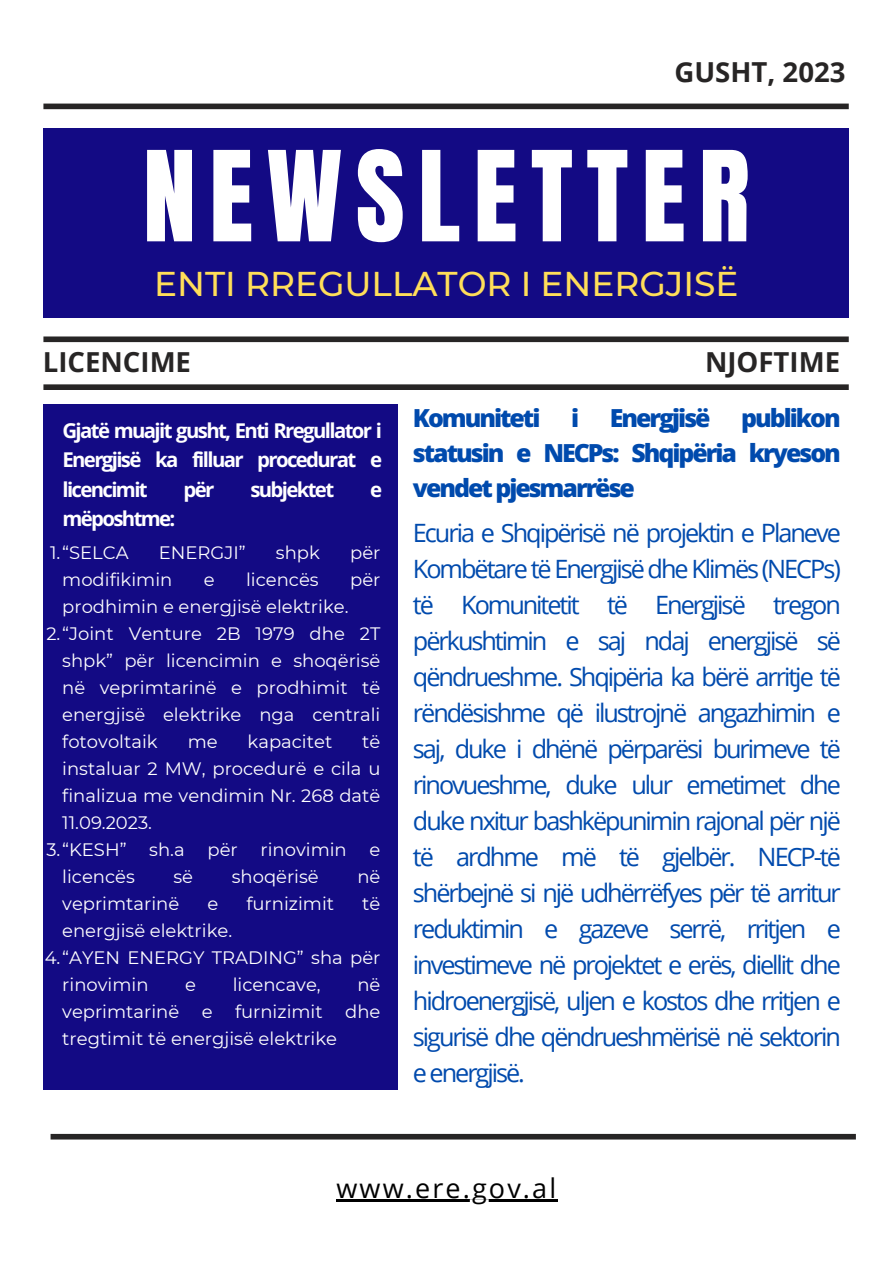
<style>
.page{position:relative;width:893px;height:1264px;background:#fff}
.page>*{position:absolute;margin:0;border:0;box-sizing:border-box;transform-origin:0 0}
.t1{font:106.35px "Anton";letter-spacing:.125em;color:#fff}
.t2{font:500 34.35px "Montserrat";color:#ffde59}
.t3{font:700 27.6px "Open Sans";color:#272525}
.t4{font:27px "Open Sans";letter-spacing:.08em;color:#000}
.t5{font:25.2px/36px "Open Sans";letter-spacing:-.08em;color:#004aad;text-align:justify}
.t6{font:800 24.9px/34.8px "Open Sans";letter-spacing:-.08em;color:#004aad;text-align:justify}
.t7{font:700 20.4px/29.2px "Open Sans";letter-spacing:-.08em;color:#fff;text-align:justify}
.t8{font:18px/27px "Montserrat";color:#fff;text-align:justify}
</style>
<div class="page">
<div style="left:43px;top:104px;width:805px;height:5px;background:#272525"></div>
<div style="left:43px;top:128px;width:806px;height:190px;background:#130a84"></div>
<div style="left:43px;top:336px;width:805px;height:6px;background:#272525"></div>
<div style="left:43px;top:384px;width:805px;height:6px;background:#272525"></div>
<div style="left:51px;top:1133px;width:804px;height:6px;background:#272525"></div>
<div style="left:43px;top:404px;width:355px;height:686px;background:#130a84"></div>
<hr style="left:336px;top:1199px;width:222px;height:2px;background:#000">
<p class="t3" style="left:674px;top:53px;width:172px">GUSHT, 2023</p>
<p class="t1" style="left:143px;top:120px;width:608px">NEWSLETTER</p>
<p class="t2" style="left:154px;top:262px;width:585px">ENTI RREGULLATOR I ENERGJISË</p>
<p class="t3" style="left:43px;top:343px;width:150px">LICENCIME</p>
<p class="t3" style="left:705px;top:343px;width:136px">NJOFTIME</p>
<p class="t7" style="left:62px;top:415px;width:321px">Gjatë muajit gusht, Enti Rregullator i Energjisë ka filluar procedurat e licencimit</p>
<p class="t7" style="left:183px;top:474px;width:32px">për</p>
<p class="t7" style="left:250px;top:474px;width:85px">subjektet</p>
<p class="t7" style="left:370px;top:474px;width:14px">e</p>
<p class="t7" style="left:62px;top:503px;width:114px">mëposhtme:</p>
<p class="t8" style="left:50px;top:539px;width:80px">1.“SELCA</p>
<p class="t8" style="left:159px;top:539px;width:88px">ENERGJI”</p>
<p class="t8" style="left:276px;top:539px;width:45px">shpk</p>
<p class="t8" style="left:350px;top:539px;width:32px">për</p>
<p class="t8" style="left:62px;top:566px;width:112px">modifikimin</p>
<p class="t8" style="left:204px;top:566px;width:12px">e</p>
<p class="t8" style="left:246px;top:566px;width:74px">licencës</p>
<p class="t8" style="left:350px;top:566px;width:32px">për</p>
<p class="t8" style="left:62px;top:593px;width:288px">prodhimin e energjisë elektrike.</p>
<p class="t8" style="left:62px;top:620px;width:319px;text-indent:-16px">2.“Joint Venture 2B 1979 dhe 2T shpk” për licencimin e shoqërisë në veprimtarinë e prodhimit të energjisë elektrike nga centrali fotovoltaik</p>
<p class="t8" style="left:188px;top:728px;width:31px">me</p>
<p class="t8" style="left:247px;top:728px;width:86px">kapacitet</p>
<p class="t8" style="left:62px;top:728px;width:319px;text-indent:300px">të instaluar 2 MW, procedurë e cila u finalizua me vendimin Nr. 268 datë 11.09.2023.</p>
<p class="t8" style="left:46px;top:836px;width:82px">3.“KESH”</p>
<p class="t8" style="left:149px;top:836px;width:37px">sh.a</p>
<p class="t8" style="left:207px;top:836px;width:32px">për</p>
<p class="t8" style="left:260px;top:836px;width:88px">rinovimin</p>
<p class="t8" style="left:369px;top:836px;width:12px">e</p>
<p class="t8" style="left:62px;top:863px;width:74px">licencës</p>
<p class="t8" style="left:173px;top:863px;width:21px">së</p>
<p class="t8" style="left:232px;top:863px;width:89px">shoqërisë</p>
<p class="t8" style="left:357px;top:863px;width:25px">në</p>
<p class="t8" style="left:62px;top:890px;width:118px">veprimtarinë</p>
<p class="t8" style="left:207px;top:890px;width:12px">e</p>
<p class="t8" style="left:246px;top:890px;width:89px">furnizimit</p>
<p class="t8" style="left:362px;top:890px;width:20px">të</p>
<p class="t8" style="left:62px;top:917px;width:171px">energjisë elektrike.</p>
<p class="t8" style="left:62px;top:944px;width:319px;text-indent:-18px">4.“AYEN ENERGY TRADING” sha për rinovimin</p>
<p class="t8" style="left:185px;top:971px;width:12px">e</p>
<p class="t8" style="left:233px;top:971px;width:90px">licencave,</p>
<p class="t8" style="left:62px;top:971px;width:319px;text-indent:295px">në veprimtarinë e furnizimit dhe tregtimit të energjisë elektrike</p>
<p class="t6" style="left:413px;top:400px;width:429px">Komuniteti i Energjisë publikon statusin e NECPs: Shqipëria kryeson vendet pjesmarrëse</p>
<p class="t5" style="left:413px;top:514px;width:429px">Ecuria e Shqipërisë në projektin e Planeve Kombëtare të Energjisë dhe Klimës (NECPs) të Komunitetit të Energjisë tregon përkushtimin e saj ndaj energjisë së qëndrueshme. Shqipëria ka bërë arritje të rëndësishme që ilustrojnë angazhimin e saj, duke i dhënë përparësi burimeve të rinovueshme, duke ulur emetimet dhe duke nxitur bashkëpunimin rajonal për një të ardhme më të gjelbër. NECP-të shërbejnë si një udhërrëfyes për të arritur reduktimin e gazeve serrë, rritjen e investimeve në projektet e erës, diellit dhe hidroenergjisë, uljen e kostos dhe rritjen e sigurisë dhe qëndrueshmërisë në sektorin e energjisë.</p>
<p class="t4" style="left:336px;top:1168px;width:221px">www.ere.gov.al</p>
</div>
